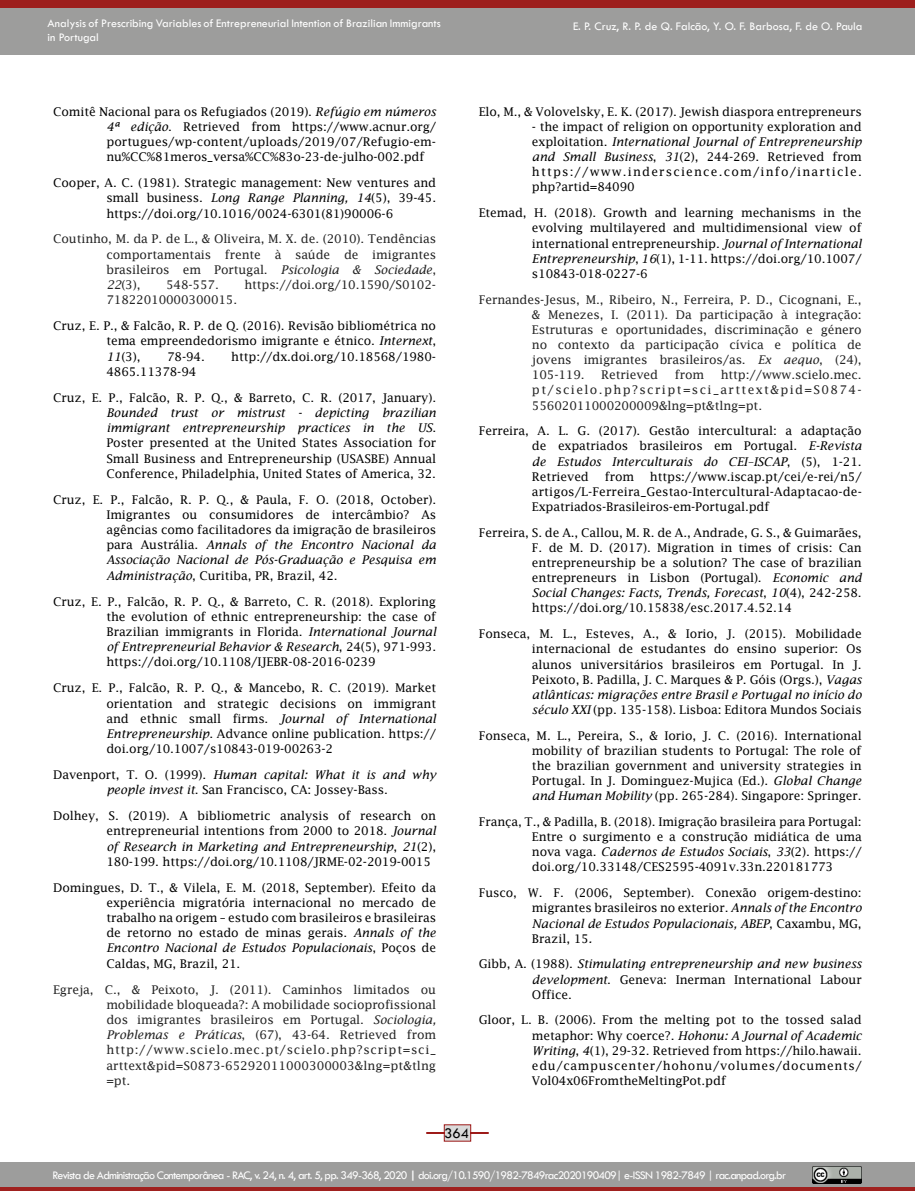
<style>
.page{position:relative;width:915px;height:1191px;background:#fff}
.page>*{position:absolute;margin:0;border:0;box-sizing:border-box;transform-origin:0 0}
.t1{font:15px "Tw Cen";color:#000}
.t2{font:12px/15.1px "Lucida Fax";letter-spacing:-.01em;color:#000;text-align:justify}
.t3{font:12px/15.1px "Lucida Fax";letter-spacing:-.01em;color:#222;text-align:justify}
.t4{font:12px "Tw Cen";letter-spacing:-.06em;color:#fff}
.t5{font:12px "Tw Cen";color:#fff}
.s1{font-style:italic}
.s2{font-weight:700}
</style>
<div class="page">
<svg style="left:426px;top:1124px;width:63px;height:18px"></svg>
<div style="left:0;top:1162px;width:914px;height:25px;background:#9d9d9c"></div>
<hr style="left:0;top:1187px;width:914px;height:4px;background:#a0211f">
<img style="left:812px;top:1166px;width:48px;height:17px">
<div style="left:0;top:0;width:914px;height:54px;background:#9d9d9c"></div>
<div style="left:0;top:0;width:914px;height:7px;background:#9d1a18"></div>
<p class="t5" style="left:48px;top:16px;width:394px">Analysis of Prescribing Variables of Entrepreneurial Intention of Brazilian Immigrants</p>
<p class="t5" style="left:572px;top:19px;width:291px">E. P. Cruz, R. P. de Q. Falcão, Y. O. F. Barbosa, F. de O. Paula</p>
<p class="t5" style="left:48px;top:30px;width:52px">in Portugal</p>
<p class="t2" style="left:106px;top:104px;width:331px;text-indent:-53px">Comitê Nacional para os Refugiados (2019). <span class="s1">Refúgio em números 4ª edição</span>. Retrieved from https://www.acnur.org/ portugues/wp-content/uploads/2019/07/Refugio-em&shy;nu%CC%81meros_versa%CC%83o-23-de-julho-002.pdf</p>
<p class="t2" style="left:106px;top:175px;width:331px;text-indent:-53px">Cooper, A. C. (1981). Strategic management: New ventures and small business. <span class="s1">Long Range Planning, 14</span>(5), 39-45. https://doi.org/10.1016/0024-6301(81)90006-6</p>
<p class="t3" style="left:106px;top:231px;width:331px;text-indent:-53px">Coutinho, M. da P. de L., &amp; Oliveira, M. X. de. (2010). Tendências comportamentais frente à saúde de imigrantes brasileiros em Portugal. <span class="s1">Psicologia &amp; Sociedade</span>, <span class="s1">22</span>(3),</p>
<p class="t3" style="left:166px;top:277px;width:54px">548-557.</p>
<p class="t3" style="left:244px;top:277px;width:193px">https://doi.org/10.1590/S0102-</p>
<p class="t3" style="left:106px;top:292px;width:132px">71822010000300015.</p>
<p class="t2" style="left:106px;top:318px;width:331px;text-indent:-53px">Cruz, E. P., &amp; Falcão, R. P. de Q. (2016). Revisão bibliométrica no tema empreendedorismo imigrante e étnico. <span class="s1">Internext</span>, <span class="s1">11</span>(3),</p>
<p class="t2" style="left:167px;top:348px;width:39px">78-94.</p>
<p class="t2" style="left:231px;top:348px;width:206px">http://dx.doi.org/10.18568/1980-</p>
<p class="t2" style="left:53px;top:358px;width:384px;line-height:25.8px;text-indent:53px">4865.11378-94<br>Cruz, E. P., Falcão, R. P. Q., &amp; Barreto, C. R. (2017, January).</p>
<p class="t2" style="left:106px;top:405px;width:331px"><span class="s1">Bounded trust or mistrust - depicting brazilian immigrant entrepreneurship practices in the US</span>.<br>Poster presented at the United States Association for Small Business and Entrepreneurship (USASBE) Annual Conference, Philadelphia, United States of America, 32.</p>
<p class="t2" style="left:106px;top:491px;width:331px;text-indent:-53px">Cruz, E. P., Falcão, R. P. Q., &amp; Paula, F. O. (2018, October).<br>Imigrantes ou consumidores de intercâmbio? As agências como facilitadores da imigração de brasileiros para Austrália. <span class="s1">Annals of the Encontro Nacional da Associação Nacional de Pós-Graduação e Pesquisa em Administração</span>, Curitiba, PR, Brazil, 42.</p>
<p class="t2" style="left:106px;top:593px;width:331px;text-indent:-53px">Cruz, E. P., Falcão, R. P. Q., &amp; Barreto, C. R. (2018). Exploring the evolution of ethnic entrepreneurship: the case of Brazilian immigrants in Florida. <span class="s1">International Journal of Entrepreneurial Behavior &amp; Research</span>, 24(5), 971-993. https://doi.org/10.1108/IJEBR-08-2016-0239</p>
<p class="t2" style="left:106px;top:680px;width:331px;text-indent:-53px">Cruz, E. P., Falcão, R. P. Q., &amp; Mancebo, R. C. (2019). Market orientation and strategic decisions on immigrant and ethnic small firms. <span class="s1">Journal of International Entrepreneurship</span>. Advance online publication. https:// doi.org/10.1007/s10843-019-00263-2</p>
<p class="t2" style="left:53px;top:767px;width:384px;text-align:center">Davenport, T. O. (1999). <span class="s1">Human capital: What it is and why people invest it</span>. San Francisco, CA: Jossey-Bass.</p>
<p class="t2" style="left:106px;top:808px;width:331px;text-indent:-53px">Dolhey, S. (2019). A bibliometric analysis of research on entrepreneurial intentions from 2000 to 2018. <span class="s1">Journal of Research in Marketing and Entrepreneurship</span>, <span class="s1">21</span>(2), 180-199. https://doi.org/10.1108/JRME-02-2019-0015</p>
<p class="t2" style="left:106px;top:879px;width:331px;text-indent:-53px">Domingues, D. T., &amp; Vilela, E. M. (2018, September). Efeito da experiência migratória internacional no mercado de trabalho na origem – estudo com brasileiros e brasileiras de retorno no estado de minas gerais. <span class="s1">Annals of the Encontro Nacional de Estudos Populacionais</span>, Poços de Caldas, MG, Brazil, 21.</p>
<p class="t3" style="left:106px;top:981px;width:331px;text-indent:-53px">Egreja, C., &amp; Peixoto, J. (2011). Caminhos limitados ou mobilidade bloqueada?: A mobilidade socioprofissional dos imigrantes brasileiros em Portugal. <span class="s1">Sociologia, Problemas e Práticas</span>, (67), 43-64. Retrieved from http://www.scielo.mec.pt/scielo.php?script=sci_ arttext&amp;pid=S0873-65292011000300003&amp;lng=pt&amp;tlng =pt.</p>
<p class="t2" style="left:478px;top:104px;width:384px">Elo, M., &amp; Volovelsky, E. K. (2017). Jewish diaspora entrepreneurs</p>
<p class="t2" style="left:532px;top:119px;width:331px">- the impact of religion on opportunity exploration and exploitation. <span class="s1">International Journal of Entrepreneurship and Small Business</span>, <span class="s1">31</span>(2), 244-269. Retrieved from https://www.inderscience.com/info/inarticle. php?artid=84090</p>
<p class="t2" style="left:532px;top:205px;width:331px;text-indent:-53px">Etemad, H. (2018). Growth and learning mechanisms in the evolving multilayered and multidimensional view of international entrepreneurship. <span class="s1">Journal of International Entrepreneurship</span>, <span class="s1">16</span>(1), 1-11. https://doi.org/10.1007/ s10843-018-0227-6</p>
<p class="t3" style="left:532px;top:291px;width:331px;text-indent:-53px">Fernandes-Jesus, M., Ribeiro, N., Ferreira, P. D., Cicognani, E., &amp; Menezes, I. (2011). Da participação à integração:<br>Estruturas e oportunidades, discriminação e género no contexto da participação cívica e política de jovens imigrantes brasileiros/as. <span class="s1">Ex aequo</span>, (24), 105-119.</p>
<p class="t3" style="left:601px;top:367px;width:58px">Retrieved</p>
<p class="t3" style="left:674px;top:367px;width:31px">from</p>
<p class="t3" style="left:532px;top:367px;width:331px;text-indent:189px">http://www.scielo.mec. pt/scielo.php?script=sci_arttext&amp;pid=S0874- 55602011000200009&amp;lng=pt&amp;tlng=pt.</p>
<p class="t2" style="left:532px;top:423px;width:331px;text-indent:-53px">Ferreira, A. L. G. (2017). Gestão intercultural: a adaptação de expatriados brasileiros em Portugal. <span class="s1">E-Revista de Estudos Interculturais do CEI–ISCAP</span>, (5), 1-21.<br>Retrieved</p>
<p class="t2" style="left:604px;top:469px;width:31px">from</p>
<p class="t2" style="left:532px;top:469px;width:331px;text-indent:118px">https://www.iscap.pt/cei/e-rei/n5/ artigos/L-Ferreira_Gestao-Intercultural-Adaptacao-de-Expatriados-Brasileiros-em-Portugal.pdf</p>
<p class="t2" style="left:532px;top:525px;width:331px;text-indent:-53px">Ferreira, S. de A., Callou, M. R. de A., Andrade, G. S., &amp; Guimarães, F. de M. D. (2017). Migration in times of crisis: Can entrepreneurship be a solution? The case of brazilian entrepreneurs in Lisbon (Portugal). <span class="s1">Economic and Social Changes: Facts, Trends, Forecast</span>, <span class="s1">10</span>(4), 242-258. https://doi.org/10.15838/esc.2017.4.52.14</p>
<p class="t2" style="left:532px;top:626px;width:331px;text-indent:-53px">Fonseca, M. L., Esteves, A., &amp; Iorio, J. (2015). Mobilidade internacional de estudantes do ensino superior: Os alunos universitários brasileiros em Portugal. In J.<br>Peixoto, B. Padilla, J. C. Marques &amp; P. Góis (Orgs.), <span class="s1">Vagas atlânticas: migrações entre Brasil e Portugal no início do século XXI</span> (pp. 135-158). Lisboa: Editora Mundos Sociais</p>
<p class="t2" style="left:532px;top:727px;width:331px;text-indent:-53px">Fonseca, M. L., Pereira, S., &amp; Iorio, J. C. (2016). International mobility of brazilian students to Portugal: The role of the brazilian government and university strategies in Portugal. In J. Dominguez-Mujica (Ed.). <span class="s1">Global Change and Human Mobility</span> (pp. 265-284). Singapore: Springer.</p>
<p class="t2" style="left:532px;top:814px;width:331px;text-indent:-53px">França, T., &amp; Padilla, B. (2018). Imigração brasileira para Portugal:<br>Entre o surgimento e a construção midiática de uma nova vaga. <span class="s1">Cadernos de Estudos Sociais</span>, <span class="s1">33</span>(2). https:// doi.org/10.33148/CES2595-4091v.33n.220181773</p>
<p class="t2" style="left:532px;top:885px;width:331px;text-indent:-53px">Fusco, W. F. (2006, September). Conexão origem-destino: migrantes brasileiros no exterior. <span class="s1">Annals of the Encontro Nacional de Estudos Populacionais, ABEP</span>, Caxambu, MG, Brazil, 15<span class="s1">.</span></p>
<p class="t2" style="left:532px;top:956px;width:331px;text-indent:-53px">Gibb, A. (1988). <span class="s1">Stimulating entrepreneurship and new business development</span>. Geneva: Inerman International Labour Office.</p>
<p class="t2" style="left:532px;top:1012px;width:331px;text-indent:-53px">Gloor, L. B. (2006). From the melting pot to the tossed salad metaphor: Why coerce?. <span class="s1">Hohonu: A Journal of Academic Writing</span>, <span class="s1">4</span>(1), 29-32. Retrieved from https://hilo.hawaii. edu/campuscenter/hohonu/volumes/documents/ Vol04x06FromtheMeltingPot.pdf</p>
<p class="t1" style="left:444px;top:1123px;width:26px">364</p>
<p class="t4" style="left:53px;top:1167px;width:734px">Revista de Administração Contemporânea - RAC, v. 24, n. 4, art. 5, pp. 349-368, 2020 <span class="s2">|</span> doi.org/10.1590/1982-7849rac2020190409| e-ISSN 1982-7849 | rac.anpad.org.br</p>
</div>
